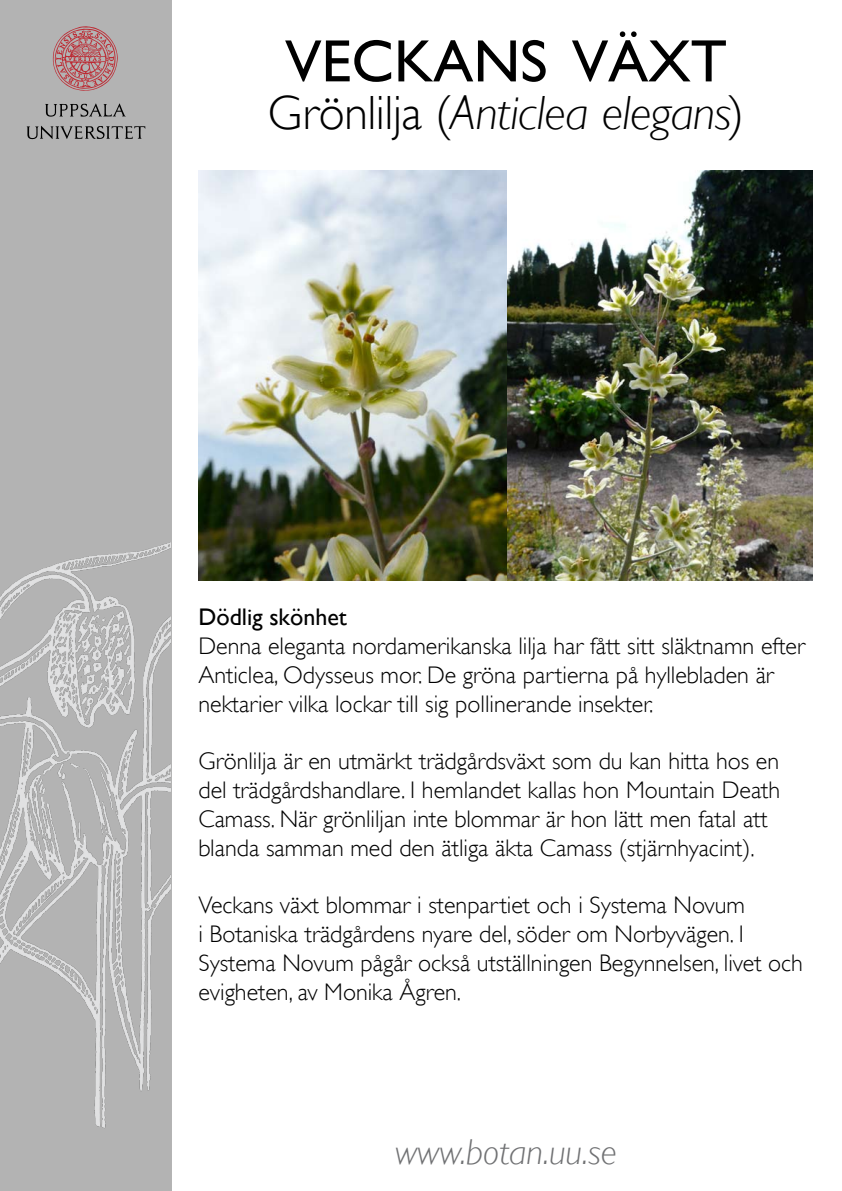
<style>
.page{position:relative;width:842px;height:1191px;background:#fff}
.page>*{position:absolute;margin:0;border:0;box-sizing:border-box;transform-origin:0 0}
.t1{font:60px "Gill Sans";color:#000}
.t2{font:italic 300 48px "Gill Sans";letter-spacing:-.015em;color:#000}
.t3{font:italic 300 36px "Gill Sans";color:#707173}
.t4{font:300 24px/28.8px "Gill Sans";color:#000}
.t5{font:24px "Gill Sans";color:#000}
.s1{font-style:normal}
</style>
<div class="page">
<div style="left:0;top:0;width:171px;height:1190px;background:#b3b3b3"></div>
<svg style="left:45px;top:103px;width:81px;height:14px"></svg>
<svg style="left:27px;top:126px;width:118px;height:13px"></svg>
<svg style="left:53px;top:26px;width:65px;height:65px"></svg>
<img style="left:0;top:543px;width:170px;height:585px">
<img style="left:198px;top:170px;width:615px;height:410px">
<h1 class="t1" style="left:285px;top:26px;width:443px">VECKANS VÄXT</h1>
<h1 class="t2" style="left:268px;top:85px;width:478px"><span class="s1">Grönlilja (</span>Anticlea elegans<span class="s1">)</span></h1>
<p class="t5" style="left:198px;top:603px;width:150px">Dödlig skönhet</p>
<p class="t4" style="left:198px;top:631px;width:608px">Denna eleganta nordamerikanska lilja har fått sitt släktnamn efter<br>Anticlea, Odysseus mor. De gröna partierna på hyllebladen är nektarier vilka lockar till sig pollinerande insekter.</p>
<p class="t4" style="left:198px;top:747px;width:583px">Grönlilja är en utmärkt trädgårdsväxt som du kan hitta hos en del trädgårdshandlare. I hemlandet kallas hon Mountain Death Camass. När grönliljan inte blommar är hon lätt men fatal att blanda samman med den ätliga äkta Camass (stjärnhyacint).</p>
<p class="t4" style="left:198px;top:891px;width:606px">Veckans växt blommar i stenpartiet och i Systema Novum<br>i Botaniska trädgårdens nyare del, söder om Norbyvägen. I Systema Novum pågår också utställningen Begynnelsen, livet och evigheten, av Monika Ågren.</p>
<p class="t3" style="left:395px;top:1131px;width:223px">www.botan.uu.se</p>
</div>
